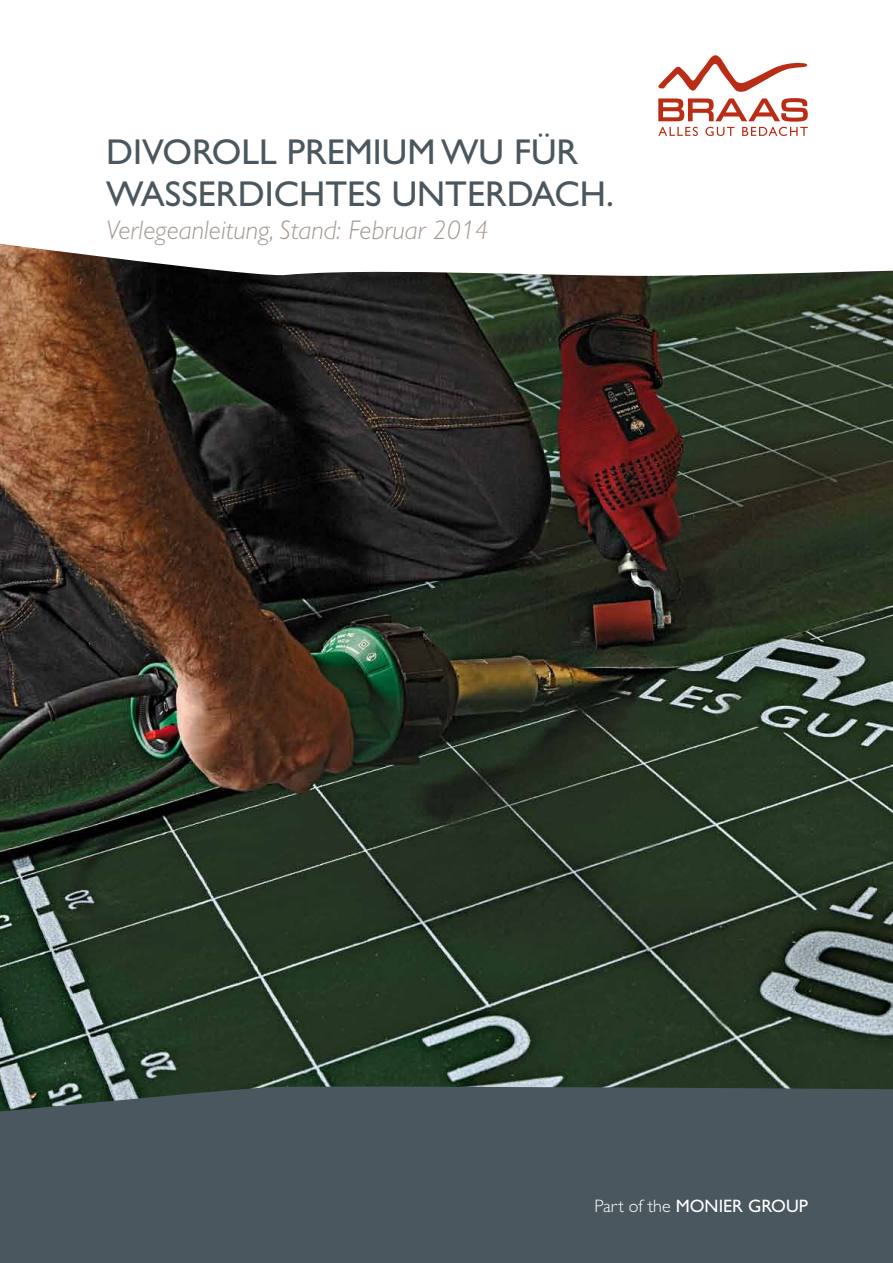
<style>
.page{position:relative;width:893px;height:1263px;background:#fff}
.page>*{position:absolute;margin:0;border:0;box-sizing:border-box;transform-origin:0 0}
.t1{font:36px "Gill Alt One";color:#4b575f}
.t2{font:italic 300 27px "Gill Alt One";color:#a59891}
.t3{font:18px "Gill Alt One";color:#fff}
.s1{font-weight:300}
</style>
<div class="page">
<img style="left:0;top:277px;width:893px;height:808px">
<div style="left:0;top:1085px;width:893px;height:178px;background:#4b575f"></div>
<svg style="left:0;top:64px;width:893px;height:213px"></svg>
<svg style="left:658px;top:55px;width:149px;height:37px"></svg>
<svg style="left:658px;top:98px;width:150px;height:38px"></svg>
<p class="t1" style="left:106px;top:131px;width:83px">DIVORO</p>
<p class="t1" style="left:241px;top:131px;width:86px">LL PREMIUM</p>
<p class="t1" style="left:441px;top:131px;width:131px">WU FÜR</p>
<p class="t1" style="left:106px;top:173px;width:111px">WASSERDI</p>
<p class="t1" style="left:274px;top:173px;width:342px">CHTES UNTERDACH.</p>
<p class="t2" style="left:106px;top:215px;width:384px">Verlegeanleitung, Stand: Februar 2014</p>
<p class="t3" style="left:594px;top:1195px;width:215px"><span class="s1">Part of the</span> MONIER GROUP</p>
</div>
